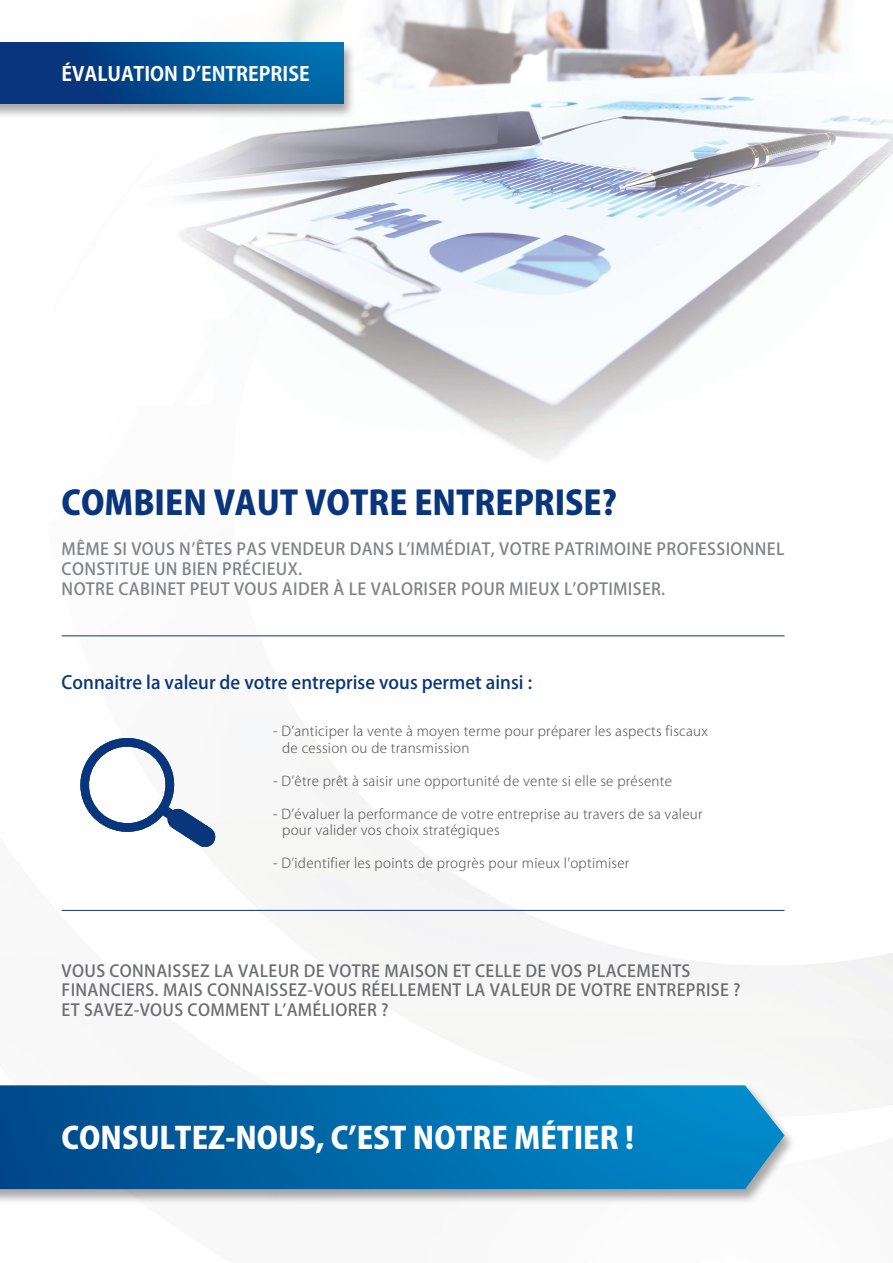
<style>
.page{position:relative;width:893px;height:1263px;background:#fff}
.page>*{position:absolute;margin:0;border:0;box-sizing:border-box;transform-origin:0 0}
.t1{font:800 33px "Koz Go Pr 6 N";color:#08357c}
.t2{font:800 30px "Koz Go Pr 6 N";color:#fff}
.t3{font:700 19.5px "Koz Go Pr 6 N";color:#fff}
.t4{font:500 18px "Koz Go Pr 6 N";color:#08357c}
.t5{font:500 16.5px/19.8px "Koz Go Pr 6 N";letter-spacing:.02em;color:#6c6d70}
.t6{font:500 16.5px/19.8px "Koz Go Pr 6 N";letter-spacing:.02em;color:#818386}
.t7{font:300 13.5px/16.5px "Koz Go Pr 6 N";letter-spacing:.02em;color:#57585a}
</style>
<div class="page">
<img style="left:61px;top:0;width:832px;height:1108px">
<div style="left:0;top:42px;width:356px;height:77px;background:#231f20;opacity:.39"></div>
<div style="left:0;top:43px;width:343px;height:60px;background:linear-gradient(to right,#072b73,#0070ad)"></div>
<div style="left:0;top:1084px;width:796px;height:121px;background:#231f20;opacity:.39"></div>
<svg style="left:0;top:1085px;width:784px;height:104px;background:#056eac"></svg>
<hr style="left:62px;top:910px;width:722px;height:1px;background:#08357c">
<hr style="left:62px;top:635px;width:722px;height:1px;background:#08357c">
<svg style="left:76px;top:733px;width:141px;height:114px"></svg>
<h3 class="t3" style="left:62px;top:63px;width:250px">ÉVALUATION D’ENTREPRISE</h3>
<h1 class="t1" style="left:62px;top:484px;width:557px">COMBIEN VAUT VOTRE ENTREPRISE?</h1>
<p class="t6" style="left:62px;top:539px;width:724px">MÊME SI VOUS N’ÊTES PAS VENDEUR DANS L’IMMÉDIAT, VOTRE PATRIMOINE PROFESSIONNEL<br>CONSTITUE UN BIEN PRÉCIEUX.<br>NOTRE CABINET PEUT VOUS AIDER À LE VALORISER POUR MIEUX L’OPTIMISER.</p>
<h3 class="t4" style="left:62px;top:672px;width:472px">Connaitre la valeur de votre entreprise vous permet ainsi :</h3>
<p class="t7" style="left:282px;top:723px;width:427px;text-indent:-9px">- D’anticiper la vente à moyen terme pour préparer les aspects fiscaux de cession ou de transmission</p>
<p class="t7" style="left:273px;top:773px;width:400px">- D’être prêt à saisir une opportunité de vente si elle se présente</p>
<p class="t7" style="left:282px;top:806px;width:422px;text-indent:-9px">- D’évaluer la performance de votre entreprise au travers de sa valeur pour valider vos choix stratégiques</p>
<p class="t7" style="left:273px;top:855px;width:358px">- D’identifier les points de progrès pour mieux l’optimiser</p>
<p class="t5" style="left:62px;top:961px;width:680px">VOUS CONNAISSEZ LA VALEUR DE VOTRE MAISON ET CELLE DE VOS PLACEMENTS<br>FINANCIERS. MAIS CONNAISSEZ-VOUS RÉELLEMENT LA VALEUR DE VOTRE ENTREPRISE ?<br>ET SAVEZ-VOUS COMMENT L’AMÉLIORER ?</p>
<h2 class="t2" style="left:62px;top:1121px;width:574px">CONSULTEZ-NOUS, C’EST NOTRE MÉTIER !</h2>
</div>
